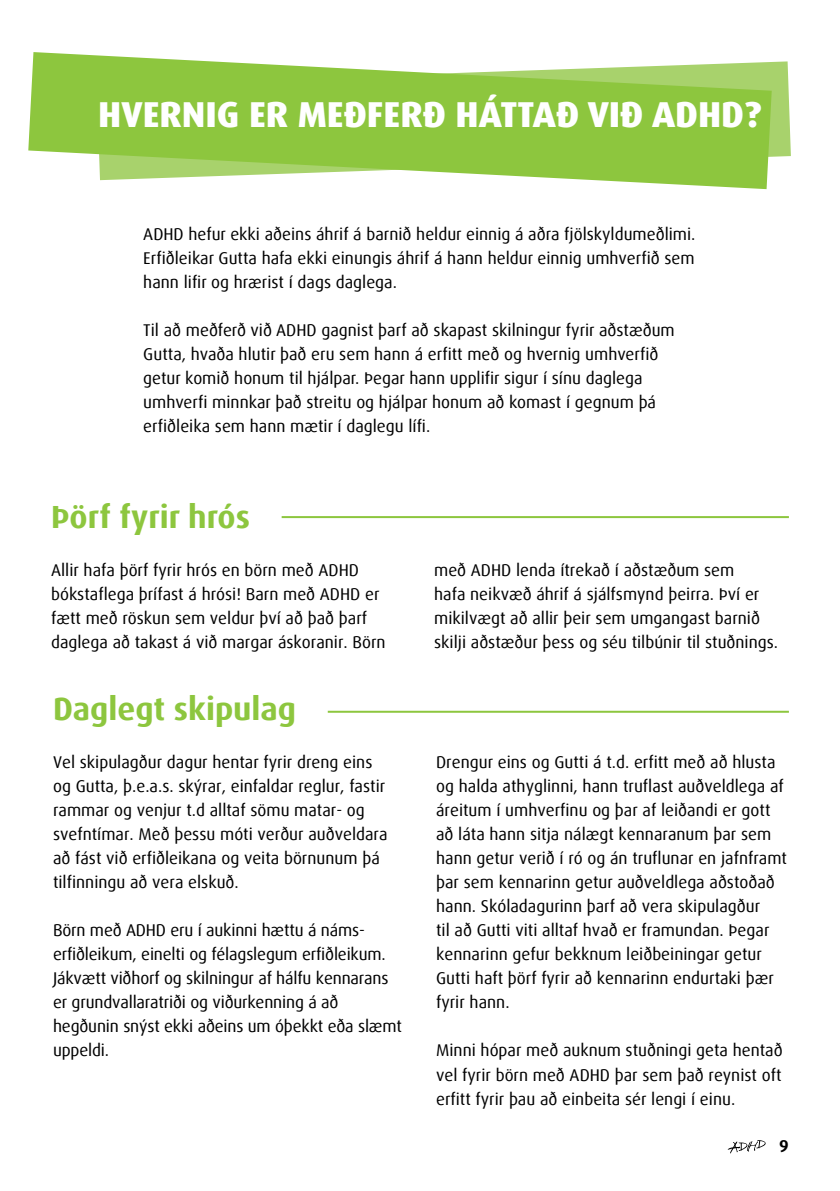
<style>
.page{position:relative;width:840px;height:1191px;background:#fff}
.page>*{position:absolute;margin:0;border:0;box-sizing:border-box;transform-origin:0 0}
.t1{font:800 36px "Dax Offc Pro";color:#fff}
.t2{font:700 32px "Dax Offc Pro";color:#8dc63e}
.t3{font:17px/24px "Dax Offc Pro";color:#000}
.t4{font:700 17px "Dax Offc Pro";color:#000}
</style>
<div class="page">
<svg style="left:771px;top:61px;width:19px;height:96px;background:#acd474"></svg>
<svg style="left:28px;top:52px;width:743px;height:137px;fill:#8dc63e"></svg>
<hr style="left:327px;top:710px;width:461px;height:2px;background:#8dc63e">
<hr style="left:281px;top:516px;width:507px;height:2px;background:#8dc63e">
<svg style="left:727px;top:1140px;width:39px;height:13px"></svg>
<h1 class="t1" style="left:98px;top:91px;width:664px">HVERNIG ER MEÐFERÐ HÁTTAÐ VIÐ ADHD?</h1>
<p class="t3" style="left:143px;top:222px;width:553px;text-align:justify">ADHD hefur ekki aðeins áhrif á barnið heldur einnig á aðra fjölskyldumeðlimi.<br>Erfiðleikar Gutta hafa ekki einungis áhrif á hann heldur einnig umhverfið sem hann lifir og hrærist í dags daglega.</p>
<p class="t3" style="left:143px;top:318px;width:532px">Til að meðferð við ADHD gagnist þarf að skapast skilningur fyrir aðstæðum Gutta, hvaða hlutir það eru sem hann á erfitt með og hvernig umhverfið getur komið honum til hjálpar. Þegar hann upplifir sigur í sínu daglega umhverfi minnkar það streitu og hjálpar honum að komast í gegnum þá erfiðleika sem hann mætir í daglegu lífi.</p>
<h2 class="t2" style="left:51px;top:496px;width:200px">Þörf fyrir hrós</h2>
<p class="t3" style="left:51px;top:558px;width:336px">Allir hafa þörf fyrir hrós en börn með ADHD bókstaflega þrífast á hrósi! Barn með ADHD er fætt með röskun sem veldur því að það þarf daglega að takast á við margar áskoranir. Börn</p>
<p class="t3" style="left:434px;top:558px;width:345px">með ADHD lenda ítrekað í aðstæðum sem<br>hafa neikvæð áhrif á sjálfsmynd þeirra. Því er mikilvægt að allir þeir sem umgangast barnið skilji aðstæður þess og séu tilbúnir til stuðnings.</p>
<h2 class="t2" style="left:53px;top:688px;width:244px">Daglegt skipulag</h2>
<p class="t3" style="left:53px;top:750px;width:336px">Vel skipulagður dagur hentar fyrir dreng eins og Gutta, þ.e.a.s. skýrar, einfaldar reglur, fastir rammar og venjur t.d alltaf sömu matar- og svefntímar. Með þessu móti verður auðveldara að fást við erfiðleikana og veita börnunum þá tilfinningu að vera elskuð.</p>
<p class="t3" style="left:53px;top:918px;width:350px">Börn með ADHD eru í aukinni hættu á náms&shy;erfiðleikum, einelti og félagslegum erfiðleikum.<br>Jákvætt viðhorf og skilningur af hálfu kennarans er grundvallaratriði og viðurkenning á að hegðunin snýst ekki aðeins um óþekkt eða slæmt uppeldi.</p>
<p class="t3" style="left:436px;top:750px;width:352px">Drengur eins og Gutti á t.d. erfitt með að hlusta og halda athyglinni, hann truflast auðveldlega af áreitum í umhverfinu og þar af leiðandi er gott að láta hann sitja nálægt kennaranum þar sem hann getur verið í ró og án truflunar en jafnframt þar sem kennarinn getur auðveldlega aðstoðað hann. Skóladagurinn þarf að vera skipulagður<br>til að Gutti viti alltaf hvað er framundan. Þegar kennarinn gefur bekknum leiðbeiningar getur Gutti haft þörf fyrir að kennarinn endurtaki þær fyrir hann.</p>
<p class="t3" style="left:436px;top:1038px;width:348px;text-align:justify">Minni hópar með auknum stuðningi geta hentað vel fyrir börn með ADHD þar sem það reynist oft erfitt fyrir þau að einbeita sér lengi í einu.</p>
<p class="t4" style="left:778px;top:1135px;width:11px">9</p>
</div>
